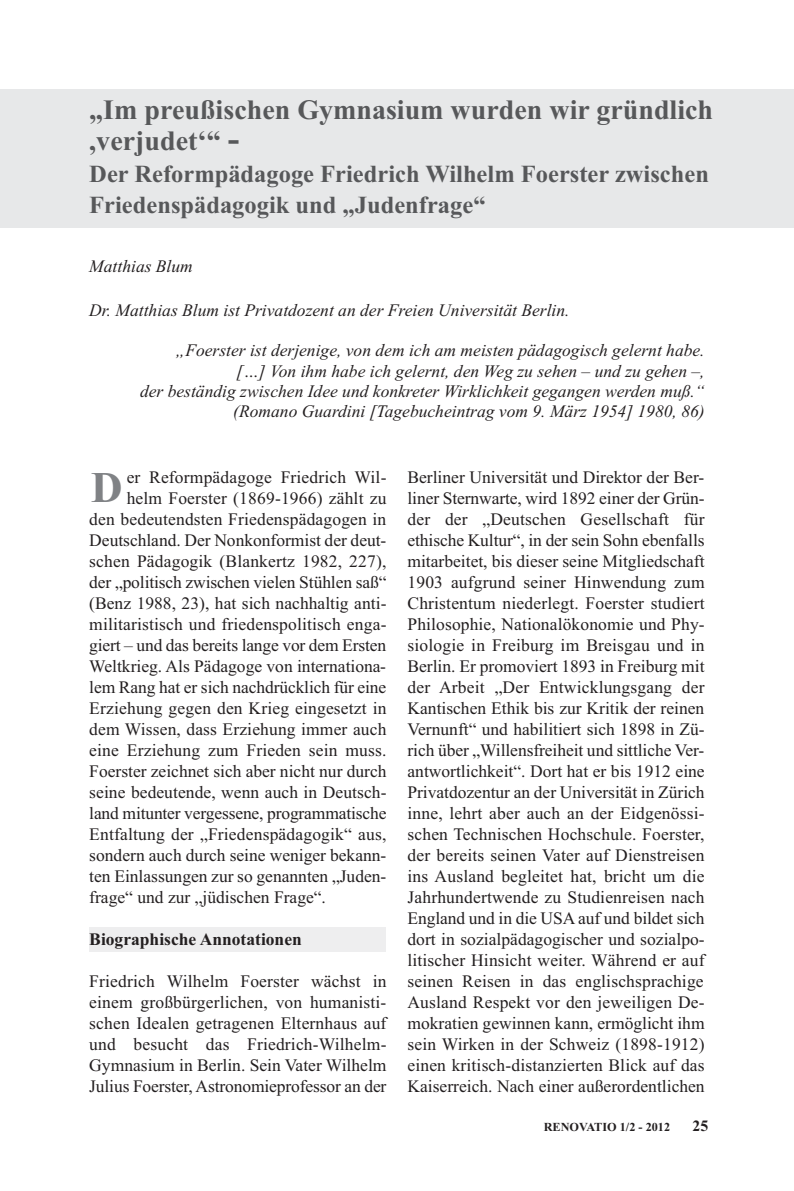
<style>
.page{position:relative;width:794px;height:1191px;background:#fff}
.page>*{position:absolute;margin:0;border:0;box-sizing:border-box;transform-origin:0 0}
.t1{font:700 43.75px "Times New Roman";color:#808285}
.t2{font:700 28px/31.5px "Times New Roman";color:#57585a}
.t3{font:700 24.5px/31.5px "Times New Roman";color:#57585a}
.t4{font:17.5px/21px "Times New Roman";color:#231f20;text-align:justify}
.t5{font:italic 17.5px/20.1px "Times New Roman";color:#231f20;text-align:right}
.t6{font:700 17.5px "Times New Roman";color:#231f20}
.t7{font:700 15.75px "Times New Roman";color:#231f20}
.t8{font:700 12.25px "Times New Roman";color:#231f20}
.s1{font-size:35px}
</style>
<div class="page">
<div style="left:89px;top:927px;width:297px;height:25px;background:#eeeeef"></div>
<div style="left:0;top:89px;width:794px;height:139px;background:#e7e8e9"></div>
<h2 class="t2" style="left:89px;top:93px;width:625px">„Im preußischen Gymnasium wurden wir gründlich ,verjudet‘“ <span class="s1">-</span></h2>
<h3 class="t3" style="left:89px;top:157px;width:621px">Der Reformpädagoge Friedrich Wilhelm Foerster zwischen<br>Friedenspädagogik und „Judenfrage“</h3>
<p class="t5" style="left:89px;top:256px;width:105px">Matthias Blum</p>
<p class="t5" style="left:89px;top:300px;width:482px">Dr. Matthias Blum ist Privatdozent an der Freien Universität Berlin.</p>
<p class="t5" style="left:140px;top:340px;width:566px">„Foerster ist derjenige, von dem ich am meisten pädagogisch gelernt habe.<br>[…] Von ihm habe ich gelernt, den Weg zu sehen – und zu gehen –,<br>der beständig zwischen Idee und konkreter Wirklichkeit gegangen werden muß.“ (Romano Guardini [Tagebucheintrag vom 9. März 1954] 1980, 86)</p>
<p class="t4" style="left:127px;top:466px;width:261px">er Reformpädagoge Friedrich Wil-</p>
<p class="t4" style="left:127px;top:487px;width:261px">helm Foerster (1869-1966) zählt zu</p>
<p class="t4" style="left:89px;top:508px;width:298px">den bedeutendsten Friedenspädagogen in</p>
<p class="t4" style="left:89px;top:529px;width:299px">Deutschland. Der Nonkonformist der deut-</p>
<p class="t4" style="left:89px;top:550px;width:299px">schen Pädagogik (Blankertz 1982, 227),</p>
<p class="t4" style="left:89px;top:571px;width:299px">der „politisch zwischen vielen Stühlen saß“</p>
<p class="t4" style="left:89px;top:592px;width:299px">(Benz 1988, 23), hat sich nachhaltig anti-</p>
<p class="t4" style="left:89px;top:613px;width:299px">militaristisch und friedenspolitisch enga-</p>
<p class="t4" style="left:89px;top:634px;width:298px">giert – und das bereits lange vor dem Ersten</p>
<p class="t4" style="left:89px;top:655px;width:298px">Weltkrieg. Als Pädagoge von internationa-</p>
<p class="t4" style="left:89px;top:676px;width:298px">lem Rang hat er sich nachdrücklich für eine</p>
<p class="t4" style="left:89px;top:697px;width:299px">Erziehung gegen den Krieg eingesetzt in</p>
<p class="t4" style="left:89px;top:718px;width:299px">dem Wissen, dass Erziehung immer auch</p>
<p class="t4" style="left:89px;top:739px;width:299px">eine Erziehung zum Frieden sein muss.</p>
<p class="t4" style="left:89px;top:760px;width:299px">Foerster zeichnet sich aber nicht nur durch</p>
<p class="t4" style="left:89px;top:781px;width:299px">seine bedeutende, wenn auch in Deutsch-</p>
<p class="t4" style="left:89px;top:802px;width:299px">land mitunter vergessene, programmatische</p>
<p class="t4" style="left:89px;top:823px;width:299px">Entfaltung der „Friedenspädagogik“ aus,</p>
<p class="t4" style="left:89px;top:844px;width:299px">sondern auch durch seine weniger bekann-</p>
<p class="t4" style="left:89px;top:865px;width:299px">ten Einlassungen zur so genannten „Juden-</p>
<p class="t4" style="left:89px;top:886px;width:238px">frage“ und zur „jüdischen Frage“.</p>
<p class="t6" style="left:89px;top:929px;width:214px">Biographische Annotationen</p>
<p class="t4" style="left:89px;top:970px;width:299px">Friedrich Wilhelm Foerster wächst in einem großbürgerlichen, von humanisti&shy;schen Idealen getragenen Elternhaus auf und besucht das Friedrich-Wilhelm-Gymnasium in Berlin. Sein Vater Wilhelm Julius Foerster, Astronomieprofessor an der</p>
<h1 class="t1" style="left:91px;top:461px;width:33px">D</h1>
<p class="t4" style="left:407px;top:466px;width:299px">Berliner Universität und Direktor der Ber&shy;liner Sternwarte, wird 1892 einer der Grün&shy;der der „Deutschen Gesellschaft für ethische Kultur“, in der sein Sohn ebenfalls mitarbeitet, bis dieser seine Mitgliedschaft 1903 aufgrund seiner Hinwendung zum Christentum niederlegt. Foerster studiert Philosophie, Nationalökonomie und Phy&shy;siologie in Freiburg im Breisgau und in Berlin. Er promoviert 1893 in Freiburg mit der Arbeit „Der Entwicklungsgang der Kantischen Ethik bis zur Kritik der reinen Vernunft“ und habilitiert sich 1898 in Zü&shy;rich über „Willensfreiheit und sittliche Ver&shy;antwortlichkeit“. Dort hat er bis 1912 eine Privatdozentur an der Universität in Zürich inne, lehrt aber auch an der Eidgenössi&shy;schen Technischen Hochschule. Foerster, der bereits seinen Vater auf Dienstreisen ins Ausland begleitet hat, bricht um die Jahrhundertwende zu Studienreisen nach England und in die USA auf und bildet sich dort in sozialpädagogischer und sozialpo&shy;litischer Hinsicht weiter. Während er auf seinen Reisen in das englischsprachige Ausland Respekt vor den jeweiligen De&shy;mokratien gewinnen kann, ermöglicht ihm sein Wirken in der Schweiz (1898-1912) einen kritisch-distanzierten Blick auf das Kaiserreich. Nach einer außerordentlichen</p>
<p class="t8" style="left:543px;top:1120px;width:128px">RENOVATIO 1/2 - 2012</p>
<p class="t7" style="left:692px;top:1116px;width:17px">25</p>
</div>
